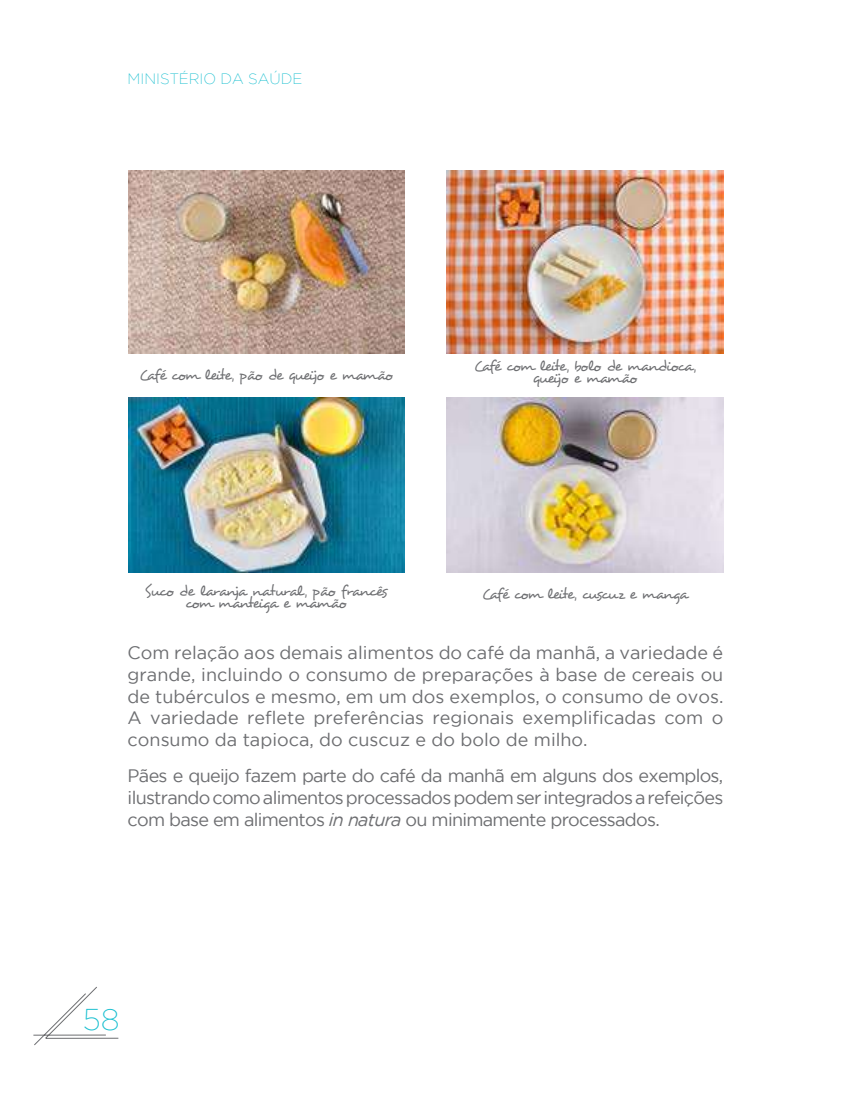
<style>
.page{position:relative;width:851px;height:1106px;background:#fff}
.page>*{position:absolute;margin:0;border:0;box-sizing:border-box;transform-origin:0 0}
.t1{font:200 30px "Gotham";color:#16becf}
.t2{font:18px/21.6px "Gotham";color:#6d6e71;text-align:justify}
.t3{font:15px/12px "Desyrel";letter-spacing:-.1em;color:#6d6e71;text-align:center}
.t4{font:200 15px "Gotham";color:#16becf}
.s1{font-style:italic}
</style>
<div class="page">
<svg style="left:33px;top:986px;width:86px;height:59px"></svg>
<img style="left:128px;top:170px;width:276px;height:183px">
<img style="left:446px;top:170px;width:277px;height:183px">
<img style="left:129px;top:398px;width:275px;height:174px">
<img style="left:446px;top:398px;width:277px;height:174px">
<p class="t4" style="left:128px;top:71px;width:176px">MINISTÉRIO DA SAÚDE</p>
<p class="t3" style="left:139px;top:369px;width:256px">Café com leite, pão de queijo e mamão</p>
<p class="t3" style="left:474px;top:361px;width:224px">Café com leite, bolo de mandioca, queijo e mamão</p>
<p class="t3" style="left:145px;top:585px;width:244px">Suco de laranja natural , pão francês com manteiga e mamão</p>
<p class="t3" style="left:481px;top:588px;width:208px">Café com leite, cuscuz e manga</p>
<p class="t2" style="left:128px;top:642px;width:597px">Com relação aos demais alimentos do café da manhã, a variedade é grande, incluindo o consumo de preparações à base de cereais ou de tubérculos e mesmo, em um dos exemplos, o consumo de ovos.<br>A variedade reflete preferências regionais exemplificadas com o consumo da tapioca, do cuscuz e do bolo de milho.</p>
<p class="t2" style="left:128px;top:765px;width:597px">Pães e queijo fazem parte do café da manhã em alguns dos exemplos, ilustrando como alimentos processados podem ser integrados a refeições com base em alimentos <span class="s1">in natura</span> ou minimamente processados.</p>
<h1 class="t1" style="left:83px;top:1003px;width:38px">58</h1>
</div>
